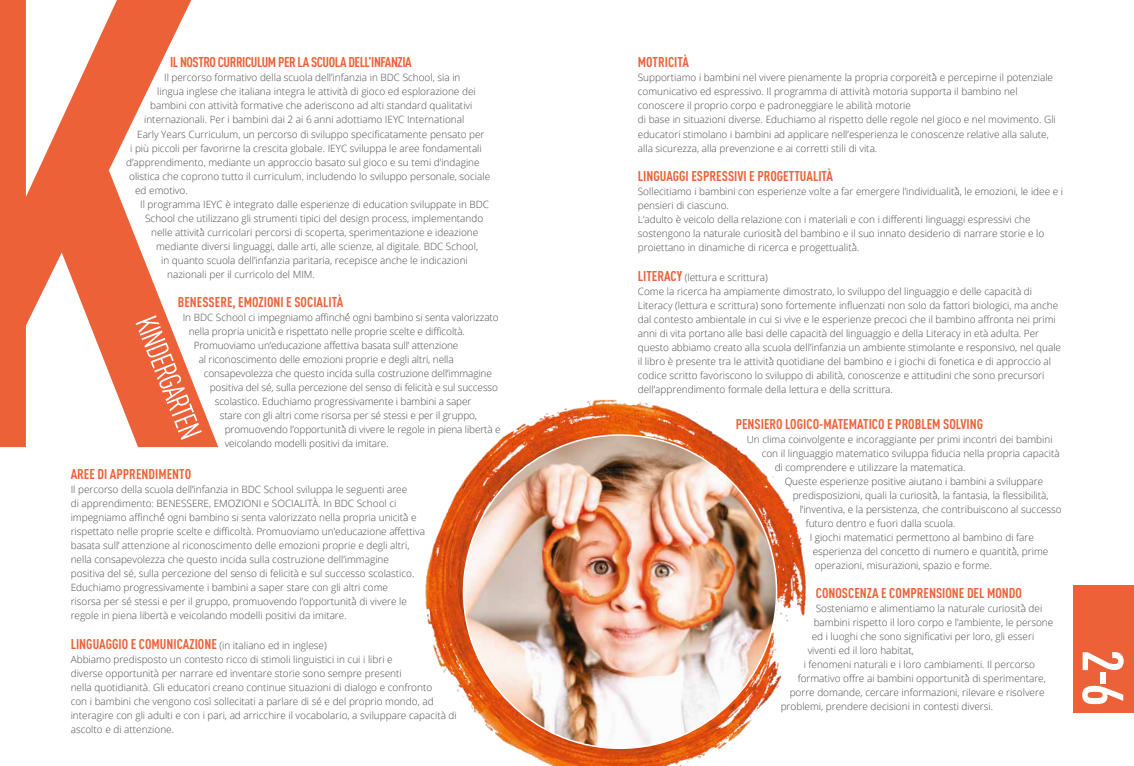
<style>
.page{position:relative;width:1134px;height:766px;background:#fff}
.page>*{position:absolute;margin:0;border:0;box-sizing:border-box;transform-origin:0 0}
.t1{font:700 condensed 57px "DIN Pro";color:#fff}
.t2{font:700 condensed 14px "DIN Pro";color:#ec6138}
.t3{font:700 condensed 14px "DIN Pro";letter-spacing:-.03em;color:#ec6138}
.t4{font:300 10px/14px "Open Sans";color:#4a4a49}
.s1{font-family:"Open Sans";font-weight:300;font-stretch:normal;font-size:10px;color:#4a4a49}
.s2{font-family:"DIN Pro";font-weight:700;font-stretch:condensed;font-size:14px;color:#ec6138}
</style>
<div class="page">
<img style="left:425px;top:399px;width:381px;height:366px">
<div style="left:1074px;top:585px;width:60px;height:126px;background:#ec6138"></div>
<svg style="left:0;top:0;width:218px;height:447px"></svg>
<svg style="left:136px;top:315px;width:66px;height:125px"></svg>
<img style="left:464px;top:435px;width:313px;height:313px;border-radius:156px">
<h2 class="t3" style="left:170px;top:52px;width:243px">IL NOSTRO CURRICULUM PER LA SCUOLA DELL’INFANZIA</h2>
<p class="t4" style="left:164px;top:70px;width:298px">Il percorso formativo della scuola dell’infanzia in BDC School, sia in</p>
<p class="t4" style="left:157px;top:84px;width:320px">lingua inglese che italiana integra le attività di gioco ed esplorazione dei</p>
<p class="t4" style="left:150px;top:98px;width:324px">bambini con attività formative che aderiscono ad alti standard qualitativi</p>
<p class="t4" style="left:144px;top:112px;width:322px">internazionali. Per i bambini dai 2 ai 6 anni adottiamo IEYC International</p>
<p class="t4" style="left:137px;top:126px;width:349px">Early Years Curriculum, un percorso di sviluppo specificatamente pensato per</p>
<p class="t4" style="left:130px;top:140px;width:353px">i più piccoli per favorirne la crescita globale. IEYC sviluppa le aree fondamentali</p>
<p class="t4" style="left:126px;top:154px;width:355px">d’apprendimento, mediante un approccio basato sul gioco e su temi d’indagine</p>
<p class="t4" style="left:129px;top:168px;width:363px">olistica che coprono tutto il curriculum, includendo lo sviluppo personale, sociale</p>
<p class="t4" style="left:135px;top:182px;width:54px">ed emotivo.</p>
<p class="t4" style="left:140px;top:196px;width:350px">Il programma IEYC è integrato dalle esperienze di education sviluppate in BDC</p>
<p class="t4" style="left:145px;top:210px;width:340px">School che utilizzano gli strumenti tipici del design process, implementando</p>
<p class="t4" style="left:151px;top:224px;width:329px">nelle attività̀curricolari percorsi di scoperta, sperimentazione e ideazione</p>
<p class="t4" style="left:156px;top:238px;width:324px">mediante diversi linguaggi, dalle arti, alle scienze, al digitale. BDC School,</p>
<p class="t4" style="left:161px;top:252px;width:308px">in quanto scuola dell’infanzia paritaria, recepisce anche le indicazioni</p>
<p class="t4" style="left:167px;top:266px;width:149px">nazionali per il curricolo del MIM.</p>
<h2 class="t2" style="left:178px;top:291px;width:167px">BENESSERE, EMOZIONI E SOCIALITÀ</h2>
<p class="t4" style="left:183px;top:309px;width:317px">In BDC School ci impegniamo affinché́ogni bambino si senta valorizzato</p>
<p class="t4" style="left:189px;top:323px;width:278px">nella propria unicità̀e rispettato nelle proprie scelte e difficoltà.</p>
<p class="t4" style="left:194px;top:337px;width:266px">Promuoviamo un’educazione affettiva basata sull’ attenzione</p>
<p class="t4" style="left:199px;top:351px;width:256px">al riconoscimento delle emozioni proprie e degli altri, nella</p>
<p class="t4" style="left:204px;top:365px;width:290px">consapevolezza che questo incida sulla costruzione dell’immagine</p>
<p class="t4" style="left:210px;top:379px;width:290px">positiva del sé, sulla percezione del senso di felicità e sul successo</p>
<p class="t4" style="left:215px;top:393px;width:258px">scolastico. Educhiamo progressivamente i bambini a saper</p>
<p class="t4" style="left:220px;top:407px;width:259px">stare con gli altri come risorsa per sé stessi e per il gruppo,</p>
<p class="t4" style="left:225px;top:421px;width:277px">promuovendo l’opportunità̀di vivere le regole in piena libertà e</p>
<p class="t4" style="left:225px;top:435px;width:165px">veicolando modelli positivi da imitare.</p>
<h2 class="t2" style="left:71px;top:463px;width:122px">AREE DI APPRENDIMENTO</h2>
<p class="t4" style="left:71px;top:482px;width:356px">Il percorso della scuola dell’infanzia in BDC School sviluppa le seguenti aree<br>di apprendimento: BENESSERE, EMOZIONI e SOCIALITÀ. In BDC School ci impegniamo affinché́ogni bambino si senta valorizzato nella propria unicità̀e rispettato nelle proprie scelte e difficoltà. Promuoviamo un’educazione affettiva basata sull’ attenzione al riconoscimento delle emozioni proprie e degli altri, nella consapevolezza che questo incida sulla costruzione dell’immagine positiva del sé, sulla percezione del senso di felicità e sul successo scolastico.<br>Educhiamo progressivamente i bambini a saper stare con gli altri come<br>risorsa per sé stessi e per il gruppo, promuovendo l’opportunità̀di vivere le regole in piena libertà e veicolando modelli positivi da imitare.</p>
<h2 class="t2" style="left:71px;top:632px;width:258px">LINGUAGGIO E COMUNICAZIONE <span class="s1">(in italiano ed in inglese)</span></h2>
<p class="t4" style="left:71px;top:651px;width:388px">Abbiamo predisposto un contesto ricco di stimoli linguistici in cui i libri e<br>diverse opportunità per narrare ed inventare storie sono sempre presenti<br>nella quotidianità. Gli educatori creano continue situazioni di dialogo e confronto<br>con i bambini che vengono così sollecitati a parlare di sé e del proprio mondo, ad interagire con gli adulti e con i pari, ad arricchire il vocabolario, a sviluppare capacità di ascolto e di attenzione.</p>
<h2 class="t2" style="left:638px;top:52px;width:53px">MOTRICITÀ</h2>
<p class="t4" style="left:638px;top:70px;width:419px">Supportiamo i bambini nel vivere pienamente la propria corporeità̀e percepirne il potenziale comunicativo ed espressivo. Il programma di attività motoria supporta il bambino nel conoscere il proprio corpo e padroneggiare le abilità motorie<br>di base in situazioni diverse. Educhiamo al rispetto delle regole nel gioco e nel movimento. Gli educatori stimolano i bambini ad applicare nell’esperienza le conoscenze relative alla salute, alla sicurezza, alla prevenzione e ai corretti stili di vita.</p>
<h2 class="t2" style="left:638px;top:165px;width:197px">LINGUAGGI ESPRESSIVI E PROGETTUALITÀ</h2>
<p class="t4" style="left:638px;top:183px;width:427px">Sollecitiamo i bambini con esperienze volte a far emergere l’individualità̀, le emozioni, le idee e i pensieri di ciascuno.<br>L’adulto è veicolo della relazione con i materiali e con i differenti linguaggi espressivi che sostengono la naturale curiosità̀del bambino e il suo innato desiderio di narrare storie e lo proiettano in dinamiche di ricerca e progettualità̀.</p>
<p class="t4" style="left:638px;top:270px;width:425px"><span class="s2">LITERACY</span> (lettura e scrittura)<br>Come la ricerca ha ampiamente dimostrato, lo sviluppo del linguaggio e delle capacità di Literacy (lettura e scrittura) sono fortemente influenzati non solo da fattori biologici, ma anche dal contesto ambientale in cui si vive e le esperienze precoci che il bambino affronta nei primi anni di vita portano alle basi delle capacità del linguaggio e della Literacy in età adulta. Per questo abbiamo creato alla scuola dell’infanzia un ambiente stimolante e responsivo, nel quale il libro è presente tra le attività̀quotidiane del bambino e i giochi di fonetica e di approccio al codice scritto favoriscono lo sviluppo di abilità, conoscenze e attitudini che sono precursori dell’apprendimento formale della lettura e della scrittura.</p>
<h2 class="t2" style="left:736px;top:413px;width:249px">PENSIERO LOGICO-MATEMATICO E PROBLEM SOLVING</h2>
<p class="t4" style="left:747px;top:432px;width:307px">Un clima coinvolgente e incoraggiante per primi incontri dei bambini</p>
<p class="t4" style="left:762px;top:446px;width:300px">con il linguaggio matematico sviluppa fiducia nella propria capacità</p>
<p class="t4" style="left:775px;top:460px;width:192px">di comprendere e utilizzare la matematica.</p>
<p class="t4" style="left:785px;top:474px;width:260px">Queste esperienze positive aiutano i bambini a sviluppare</p>
<p class="t4" style="left:793px;top:488px;width:257px">predisposizioni, quali la curiosità̀, la fantasia, la flessibilità,</p>
<p class="t4" style="left:800px;top:502px;width:264px">l’inventiva, e la persistenza, che contribuiscono al successo</p>
<p class="t4" style="left:806px;top:516px;width:151px">futuro dentro e fuori dalla scuola.</p>
<p class="t4" style="left:810px;top:530px;width:226px">I giochi matematici permettono al bambino di fare</p>
<p class="t4" style="left:813px;top:544px;width:237px">esperienza del concetto di numero e quantità̀, prime</p>
<p class="t4" style="left:815px;top:558px;width:179px">operazioni, misurazioni, spazio e forme.</p>
<h2 class="t2" style="left:816px;top:582px;width:208px">CONOSCENZA E COMPRENSIONE DEL MONDO</h2>
<p class="t4" style="left:816px;top:601px;width:228px">Sosteniamo e alimentiamo la naturale curiosità̀dei</p>
<p class="t4" style="left:814px;top:615px;width:241px">bambini rispetto il loro corpo e l’ambiente, le persone</p>
<p class="t4" style="left:812px;top:629px;width:224px">ed i luoghi che sono significativi per loro, gli esseri</p>
<p class="t4" style="left:808px;top:643px;width:108px">viventi ed il loro habitat,</p>
<p class="t4" style="left:804px;top:657px;width:233px">i fenomeni naturali e i loro cambiamenti. Il percorso</p>
<p class="t4" style="left:798px;top:671px;width:250px">formativo offre ai bambini opportunità̀di sperimentare,</p>
<p class="t4" style="left:790px;top:685px;width:256px">porre domande, cercare informazioni, rilevare e risolvere</p>
<p class="t4" style="left:781px;top:699px;width:214px">problemi, prendere decisioni in contesti diversi.</p>
<h1 class="t1" style="left:1146px;top:649px;width:58px;rotate:90deg">2-6</h1>
</div>
